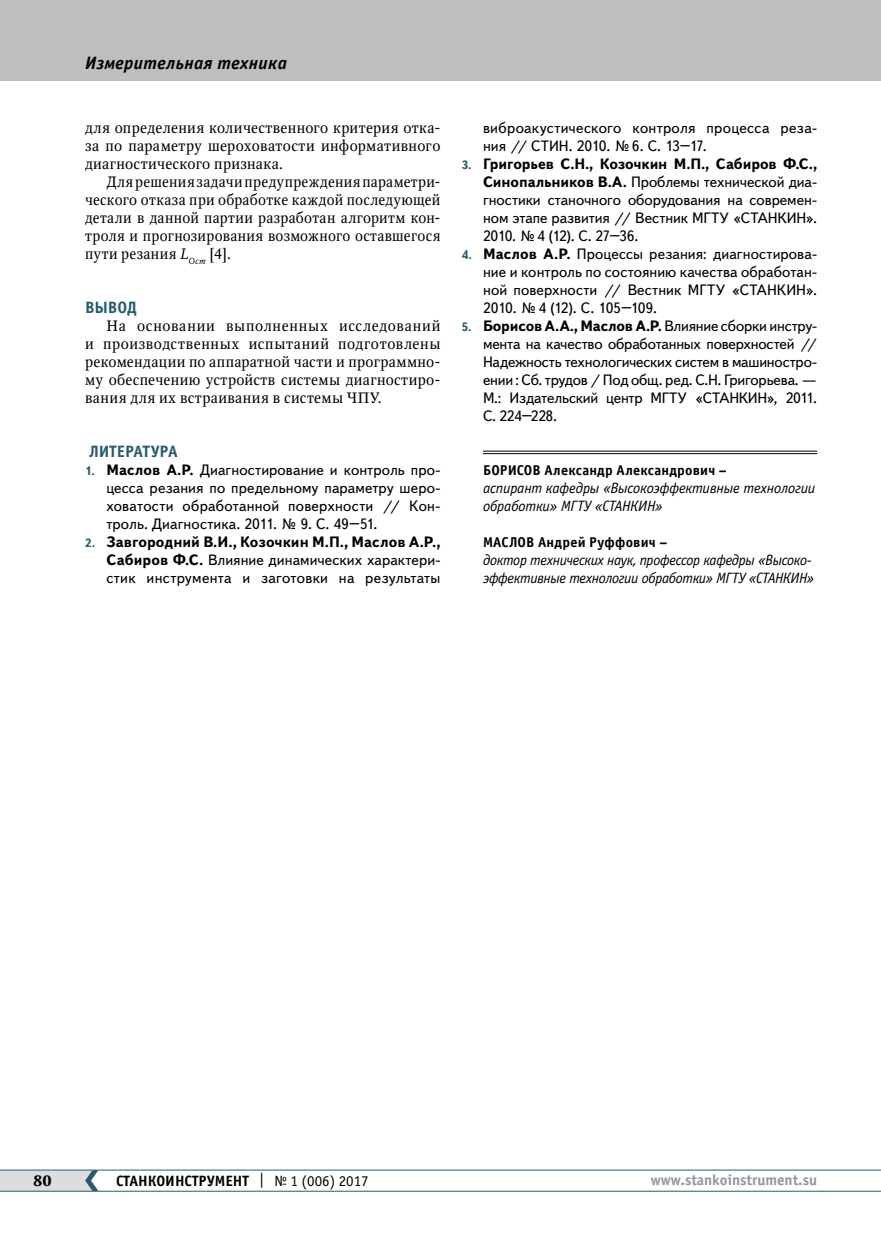
<style>
.page{position:relative;width:881px;height:1234px;background:#fff}
.page>*{position:absolute;margin:0;border:0;box-sizing:border-box;transform-origin:0 0}
.t1{font:italic 700 18px "Officina Sans C";letter-spacing:.015em;color:#000}
.t2{font:700 16.5px "Officina Sans C";letter-spacing:-.01em;color:#285b6e}
.t3{font:15px/18px "Text Book C";letter-spacing:.005em;color:#000;text-align:justify}
.t4{font:15px/18px "Octava";letter-spacing:.025em;color:#000;text-align:justify}
.t5{font:italic 15px/18px "Officina Sans C";letter-spacing:-.02em;color:#000}
.t6{font:700 15px "Officina Sans C";color:#000}
.t7{font:700 15px "Officina Sans C";color:#939598}
.t8{font:700 15px "Octava";color:#000}
.t9{font:700 14.25px "Officina Sans C";letter-spacing:.015em;color:#000}
.s1{font-style:italic}
.s2{font-weight:700;font-size:12px;color:#285b6e}
.s3{font-weight:700}
.s4{font-weight:400}
</style>
<div class="page">
<hr style="left:0;top:1190px;width:880px;height:1px;background:#285b6e">
<hr style="left:0;top:1169px;width:880px;height:1px;background:#285b6e">
<svg style="left:0;top:1169px;width:98px;height:21px"></svg>
<div style="left:0;top:0;width:880px;height:81px;background:#bcbec0"></div>
<hr style="left:483px;top:451px;width:333px;height:1px;background:#000">
<hr style="left:483px;top:453px;width:333px;height:1px;background:#000">
<p class="t1" style="left:85px;top:53px;width:203px">Измерительная техника</p>
<p class="t4" style="left:85px;top:119px;width:357px">для определения количественного критерия отка&shy;за по параметру шероховатости информативного диагностического признака.</p>
<p class="t4" style="left:85px;top:173px;width:357px;text-indent:21px">Для решения задачи предупреждения параметри&shy;ческого отказа при обработке каждой последующей детали в данной партии разработан алгоритм кон&shy;троля и прогнозирования возможного оставшегося пути резания <span class="s1">L</span><sub>Ост</sub> [4].</p>
<p class="t2" style="left:85px;top:298px;width:53px">ВЫВОД</p>
<p class="t4" style="left:85px;top:317px;width:357px;text-indent:21px">На основании выполненных исследований и производственных испытаний подготовлены рекомендации по аппаратной части и программно&shy;му обеспечению устройств системы диагностиро&shy;вания для их встраивания в системы ЧПУ.</p>
<p class="t2" style="left:89px;top:442px;width:90px">ЛИТЕРАТУРА</p>
<p class="t3" style="left:106px;top:461px;width:335px;text-indent:-21px"><span class="s2">1.</span> <span class="s3">Маслов А.Р.</span> Диагностирование и контроль про&shy;цесса резания по предельному параметру шеро&shy;ховатости обработанной поверхности // Кон&shy;троль. Диагностика. 2011. № 9. С. 49–51.</p>
<p class="t3" style="left:106px;top:533px;width:335px;text-indent:-21px"><span class="s2">2.</span> <span class="s3">Завгородний В.И., Козочкин М.П., Маслов А.Р., Сабиров Ф.С.</span> Влияние динамических характери&shy;стик инструмента и заготовки на результаты</p>
<p class="t3" style="left:483px;top:119px;width:335px">виброакустического контроля процесса реза&shy;ния // СТИН. 2010. №6. С. 13–17.</p>
<p class="t3" style="left:483px;top:155px;width:335px;text-indent:-21px"><span class="s2">3.</span> <span class="s3">Григорьев С.Н., Козочкин М.П., Сабиров Ф.С., Синопальников В.А.</span> Проблемы технической диа&shy;гностики станочного оборудования на современ&shy;ном этапе развития // Вестник МГТУ «СТАНКИН».<br>2010. №4 (12). С. 27–36.</p>
<p class="t3" style="left:483px;top:245px;width:335px;text-indent:-21px"><span class="s2">4.</span> <span class="s3">Маслов А.Р.</span> Процессы резания: диагностирова&shy;ние и контроль по состоянию качества обработан&shy;ной поверхности // Вестник МГТУ «СТАНКИН».<br>2010. №4 (12). С. 105–109.</p>
<p class="t3" style="left:483px;top:317px;width:335px;text-indent:-21px"><span class="s2">5.</span> <span class="s3">Борисов А.А., Маслов А.Р.</span> Влияние сборки инстру&shy;мента на качество обработанных поверхностей // Надежность технологических систем в машиностро&shy;ении : Сб. трудов / Под общ. ред. С.Н. Григорьева. — М.: Издательский центр МГТУ «СТАНКИН», 2011.<br>С. 224–228.</p>
<p class="t9" style="left:483px;top:462px;width:245px">БОРИСОВ Александр Александрович –</p>
<p class="t5" style="left:483px;top:479px;width:333px">аспирант кафедры «Высокоэффективные технологии обработки» МГТУ «СТАНКИН»</p>
<p class="t9" style="left:483px;top:534px;width:186px">МАСЛОВ Андрей Руффович –</p>
<p class="t5" style="left:483px;top:551px;width:333px">доктор технических наук, профессор кафедры «Высоко&shy;эффективные технологии обработки» МГТУ «СТАНКИН»</p>
<p class="t8" style="left:33px;top:1170px;width:20px">80</p>
<p class="t6" style="left:116px;top:1171px;width:254px">СТАНКОИНСТРУМЕНТ <span class="s4">| № 1 (006) 2017</span></p>
<p class="t7" style="left:650px;top:1171px;width:168px">www.stankoinstrument.su</p>
</div>
